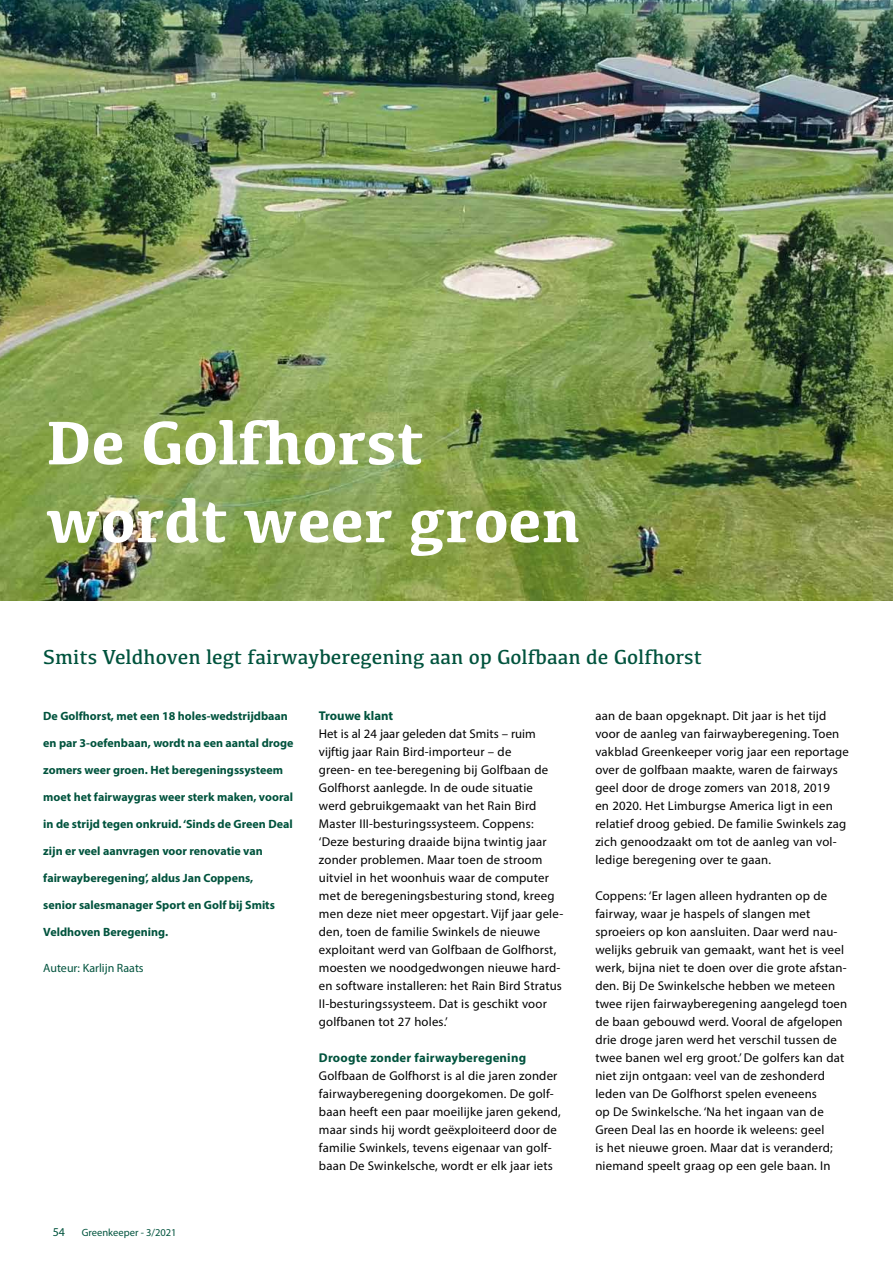
<style>
.page{position:relative;width:893px;height:1263px;background:#fff}
.page>*{position:absolute;margin:0;border:0;box-sizing:border-box;transform-origin:0 0}
.t1{font:700 63.75px/77.8px "Kefa";color:#fff}
.t2{font:21px "Kefa";color:#00533d}
.t3{font:12.75px/18px "Myriad Pro";letter-spacing:.015em;color:#000}
.t4{font:700 12.75px "Myriad Pro";letter-spacing:.015em;color:#00533d}
.t5{font:700 12px "Myriad Pro";color:#00533d}
.t6{font:12px "Myriad Pro";color:#00533d}
.t7{font:10.5px "Myriad Pro";color:#00533d}
</style>
<div class="page">
<img style="left:0;top:0;width:893px;height:600px">
<h1 class="t1" style="left:46px;top:400px;width:536px">De Golfhorst wordt weer groen</h1>
<h2 class="t2" style="left:43px;top:643px;width:660px">Smits Veldhoven legt fairwayberegening aan op Golfbaan de Golfhorst</h2>
<p class="t5" style="left:43px;top:708px;width:246px">De Golfhorst, met een 18 holes-wedstrijdbaan</p>
<p class="t5" style="left:43px;top:735px;width:252px">en par 3-oefenbaan, wordt na een aantal droge</p>
<p class="t5" style="left:43px;top:762px;width:241px">zomers weer groen. Het beregeningssysteem</p>
<p class="t5" style="left:43px;top:789px;width:251px">moet het fairwaygras weer sterk maken, vooral</p>
<p class="t5" style="left:43px;top:816px;width:251px">in de strijd tegen onkruid. ‘Sinds de Green Deal</p>
<p class="t5" style="left:43px;top:843px;width:221px">zijn er veel aanvragen voor renovatie van</p>
<p class="t5" style="left:43px;top:870px;width:211px">fairwayberegening’, aldus Jan Coppens,</p>
<p class="t5" style="left:43px;top:897px;width:233px">senior salesmanager Sport en Golf bij Smits</p>
<p class="t5" style="left:43px;top:924px;width:126px">Veldhoven Beregening.</p>
<p class="t6" style="left:43px;top:961px;width:102px">Auteur: Karlijn Raats</p>
<p class="t6" style="left:53px;top:1224px;width:14px">54</p>
<p class="t7" style="left:82px;top:1226px;width:96px">Greenkeeper - 3/2021</p>
<p class="t4" style="left:319px;top:707px;width:76px">Trouwe klant</p>
<p class="t3" style="left:319px;top:725px;width:246px">Het is al 24 jaar geleden dat Smits – ruim vijftig jaar Rain Bird-importeur – de<br>green- en tee-beregening bij Golfbaan de Golfhorst aanlegde. In de oude situatie werd gebruikgemaakt van het Rain Bird Master III-besturingssysteem. Coppens: ‘Deze besturing draaide bijna twintig jaar zonder problemen. Maar toen de stroom uitviel in het woonhuis waar de computer met de beregeningsbesturing stond, kreeg men deze niet meer opgestart. Vijf jaar gele&shy;den, toen de familie Swinkels de nieuwe exploitant werd van Golfbaan de Golfhorst, moesten we noodgedwongen nieuwe hard&shy;en software installeren: het Rain Bird Stratus II-besturingssysteem. Dat is geschikt voor golfbanen tot 27 holes.’</p>
<p class="t4" style="left:319px;top:1049px;width:209px">Droogte zonder fairwayberegening</p>
<p class="t3" style="left:319px;top:1067px;width:243px">Golfbaan de Golfhorst is al die jaren zonder fairwayberegening doorgekomen. De golf&shy;baan heeft een paar moeilijke jaren gekend, maar sinds hij wordt geëxploiteerd door de familie Swinkels, tevens eigenaar van golf&shy;baan De Swinkelsche, wordt er elk jaar iets</p>
<p class="t3" style="left:595px;top:707px;width:255px">aan de baan opgeknapt. Dit jaar is het tijd voor de aanleg van fairwayberegening. Toen vakblad Greenkeeper vorig jaar een reportage over de golfbaan maakte, waren de fairways geel door de droge zomers van 2018, 2019<br>en 2020. Het Limburgse America ligt in een relatief droog gebied. De familie Swinkels zag zich genoodzaakt om tot de aanleg van vol&shy;ledige beregening over te gaan.</p>
<p class="t3" style="left:595px;top:887px;width:253px">Coppens: ‘Er lagen alleen hydranten op de fairway, waar je haspels of slangen met sproeiers op kon aansluiten. Daar werd nau&shy;welijks gebruik van gemaakt, want het is veel werk, bijna niet te doen over die grote afstan&shy;den. Bij De Swinkelsche hebben we meteen twee rijen fairwayberegening aangelegd toen de baan gebouwd werd. Vooral de afgelopen drie droge jaren werd het verschil tussen de twee banen wel erg groot.’ De golfers kan dat niet zijn ontgaan: veel van de zeshonderd leden van De Golfhorst spelen eveneens<br>op De Swinkelsche. ‘Na het ingaan van de Green Deal las en hoorde ik weleens: geel<br>is het nieuwe groen. Maar dat is veranderd; niemand speelt graag op een gele baan. In</p>
</div>
